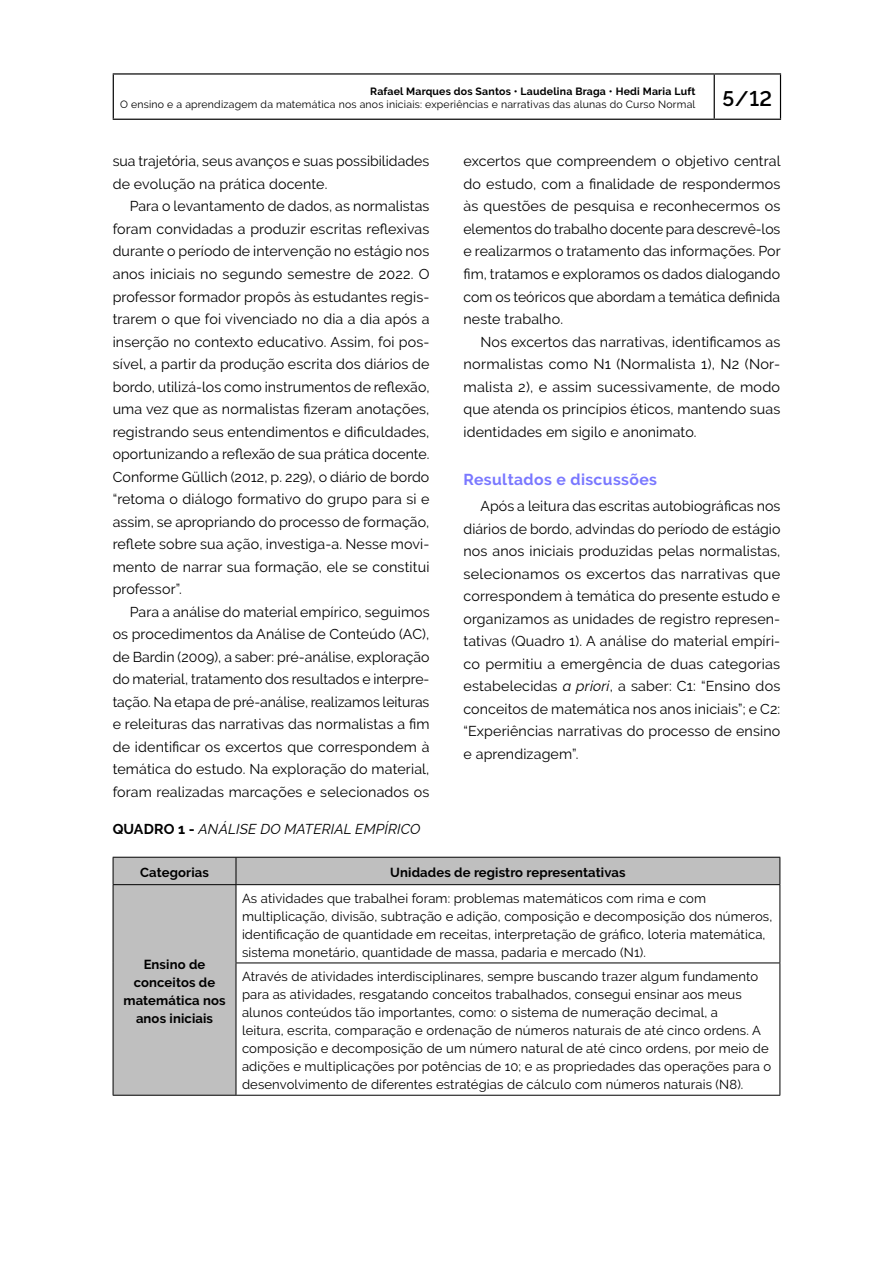
<style>
.page{position:relative;width:893px;height:1263px;background:#fff}
.page>*{position:absolute;margin:0;border:0;box-sizing:border-box;transform-origin:0 0}
.t1{font:600 21px "Raleway";color:#000}
.t2{font:700 15.75px "Raleway";letter-spacing:.025em;color:#7a78ff}
.t3{font:14.25px/22.5px "Raleway";letter-spacing:.01em;color:#000;text-align:justify}
.t4{font:italic 14.25px "Raleway";letter-spacing:.01em;color:#000}
.t5{font:13.05px/18px "Raleway";letter-spacing:.01em;color:#000}
.t6{font:700 13.05px/18px "Raleway";letter-spacing:.01em;color:#000;text-align:center}
.t7{font:10.5px "Raleway";letter-spacing:.02em;color:#000}
.t8{font:700 10.5px "Raleway";letter-spacing:.02em;color:#000}
.s1{font-style:italic}
.s2{font-weight:700;font-style:normal}
</style>
<div class="page">
<hr style="left:714px;top:75px;width:1px;height:44px;background:#000">
<hr style="left:113px;top:73px;width:601px;height:2px;background:#000">
<hr style="left:113px;top:75px;width:1px;height:44px;background:#000">
<hr style="left:714px;top:73px;width:67px;height:2px;background:#000">
<hr style="left:780px;top:75px;width:1px;height:44px;background:#000">
<hr style="left:113px;top:119px;width:601px;height:1px;background:#000">
<hr style="left:714px;top:119px;width:67px;height:1px;background:#000">
<div style="left:114px;top:858px;width:665px;height:237px;background:#bfbfbf"></div>
<svg style="left:237px;top:885px;width:542px;height:210px"></svg>
<svg style="left:113px;top:858px;width:1px;height:26px"></svg>
<hr style="left:236px;top:857px;width:544px;height:1px;background:#000">
<svg style="left:236px;top:857px;width:1px;height:27px"></svg>
<svg style="left:779px;top:857px;width:1px;height:27px"></svg>
<hr style="left:113px;top:885px;width:1px;height:78px;background:#000">
<hr style="left:236px;top:884px;width:544px;height:1px;background:#000">
<hr style="left:236px;top:885px;width:1px;height:77px;background:#000">
<hr style="left:779px;top:885px;width:1px;height:77px;background:#000">
<hr style="left:113px;top:963px;width:1px;height:132px;background:#000">
<hr style="left:236px;top:962px;width:544px;height:1px;background:#000">
<hr style="left:236px;top:963px;width:1px;height:132px;background:#000">
<hr style="left:779px;top:963px;width:1px;height:132px;background:#000">
<hr style="left:113px;top:1095px;width:123px;height:1px;background:#000">
<hr style="left:236px;top:1095px;width:544px;height:1px;background:#000">
<hr style="left:113px;top:857px;width:123px;height:1px;background:#000">
<hr style="left:113px;top:884px;width:123px;height:1px;background:#000">
<p class="t8" style="left:370px;top:85px;width:327px">Rafael Marques dos Santos • Laudelina Braga • Hedi Maria Luft</p>
<p class="t7" style="left:120px;top:98px;width:577px">O ensino e a aprendizagem da matemática nos anos iniciais: experiências e narrativas das alunas do Curso Normal</p>
<h1 class="t1" style="left:722px;top:87px;width:51px">5/12</h1>
<p class="t3" style="left:113px;top:150px;width:318px">sua trajetória, seus avanços e suas possibilidades de evolução na prática docente.</p>
<p class="t3" style="left:113px;top:195px;width:318px;text-indent:17px">Para o levantamento de dados, as normalistas foram convidadas a produzir escritas reflexivas durante o período de intervenção no estágio nos anos iniciais no segundo semestre de 2022. O professor formador propôs às estudantes regis&shy;trarem o que foi vivenciado no dia a dia após a inserção no contexto educativo. Assim, foi pos&shy;sível, a partir da produção escrita dos diários de bordo, utilizá-los como instrumentos de reflexão, uma vez que as normalistas fizeram anotações, registrando seus entendimentos e dificuldades, oportunizando a reflexão de sua prática docente.<br>Conforme Güllich (2012, p. 229), o diário de bordo “retoma o diálogo formativo do grupo para si e assim, se apropriando do processo de formação, reflete sobre sua ação, investiga-a. Nesse movi&shy;mento de narrar sua formação, ele se constitui professor”.</p>
<p class="t3" style="left:113px;top:600px;width:318px;text-indent:17px">Para a análise do material empírico, seguimos os procedimentos da Análise de Conteúdo (AC), de Bardin (2009), a saber: pré-análise, exploração do material, tratamento dos resultados e interpre&shy;tação. Na etapa de pré-análise, realizamos leituras e releituras das narrativas das normalistas a fim de identificar os excertos que correspondem à temática do estudo. Na exploração do material, foram realizadas marcações e selecionados os</p>
<p class="t3" style="left:463px;top:150px;width:319px">excertos que compreendem o objetivo central do estudo, com a finalidade de respondermos às questões de pesquisa e reconhecermos os elementos do trabalho docente para descrevê-los e realizarmos o tratamento das informações. Por fim, tratamos e exploramos os dados dialogando com os teóricos que abordam a temática definida neste trabalho.</p>
<p class="t3" style="left:463px;top:330px;width:318px;text-indent:17px">Nos excertos das narrativas, identificamos as normalistas como N1 (Normalista 1), N2 (Nor&shy;malista 2), e assim sucessivamente, de modo que atenda os princípios éticos, mantendo suas identidades em sigilo e anonimato.</p>
<p class="t2" style="left:463px;top:470px;width:195px">Resultados e discussões</p>
<p class="t3" style="left:463px;top:495px;width:318px;text-indent:17px">Após a leitura das escritas autobiográficas nos diários de bordo, advindas do período de estágio nos anos iniciais produzidas pelas normalistas, selecionamos os excertos das narrativas que correspondem à temática do presente estudo e organizamos as unidades de registro represen&shy;tativas (Quadro 1). A análise do material empíri&shy;co permitiu a emergência de duas categorias estabelecidas <span class="s1">a priori</span>, a saber: C1: “Ensino dos conceitos de matemática nos anos iniciais”; e C2: “Experiências narrativas do processo de ensino e aprendizagem”.</p>
<p class="t4" style="left:113px;top:820px;width:309px"><span class="s2">QUADRO 1 -</span> ANÁLISE DO MATERIAL EMPÍRICO</p>
<p class="t6" style="left:140px;top:863px;width:70px">Categorias</p>
<p class="t6" style="left:390px;top:863px;width:237px">Unidades de registro representativas</p>
<p class="t6" style="left:123px;top:955px;width:104px">Ensino de conceitos de matemática nos anos iniciais</p>
<p class="t5" style="left:242px;top:889px;width:532px">As atividades que trabalhei foram: problemas matemáticos com rima e com multiplicação, divisão, subtração e adição, composição e decomposição dos números, identificação de quantidade em receitas, interpretação de gráfico, loteria matemática, sistema monetário, quantidade de massa, padaria e mercado (N1).</p>
<p class="t5" style="left:242px;top:967px;width:531px">Através de atividades interdisciplinares, sempre buscando trazer algum fundamento para as atividades, resgatando conceitos trabalhados, consegui ensinar aos meus alunos conteúdos tão importantes, como: o sistema de numeração decimal, a<br>leitura, escrita, comparação e ordenação de números naturais de até cinco ordens. A composição e decomposição de um número natural de até cinco ordens, por meio de adições e multiplicações por potências de 10; e as propriedades das operações para o desenvolvimento de diferentes estratégias de cálculo com números naturais (N8).</p>
</div>
